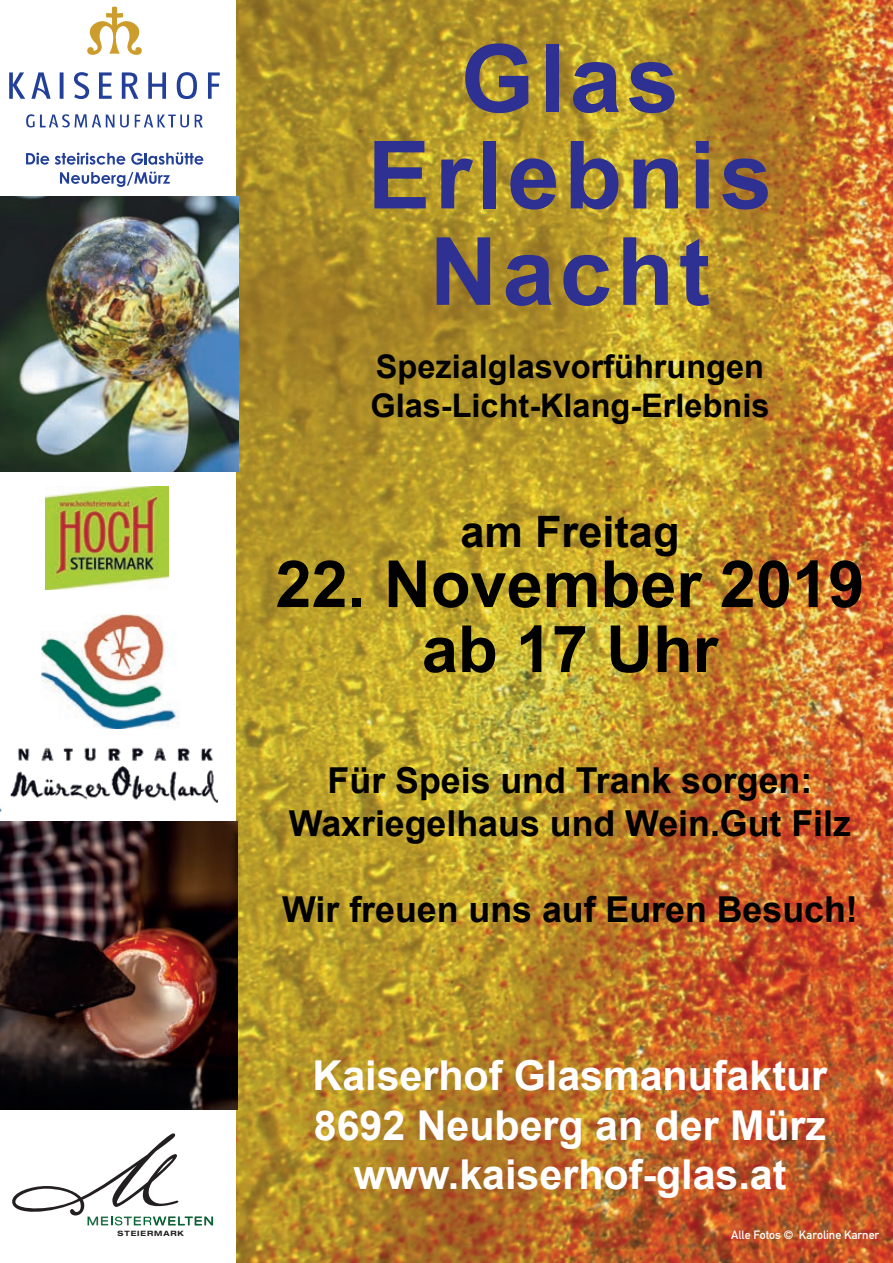
<style>
.page{position:relative;width:893px;height:1263px;background:#fff}
.page>*{position:absolute;margin:0;border:0;box-sizing:border-box;transform-origin:0 0}
.t1{font:700 94.2px/96.4px "Arial";letter-spacing:.05em;color:#2e3092;text-align:center}
.t2{font:700 64.95px/64.9px "Arial";color:#000;text-align:center}
.t3{font:700 43.35px "Arial";color:#000}
.t4{font:700 41.1px/49.3px "Arial";color:#fff;text-align:center}
.t5{font:700 35.7px/42.9px "Arial";color:#000;text-align:center}
.t6{font:700 32.55px/39px "Arial";color:#000}
.t7{font:700 11.85px "DIN Alternate";color:#fff}
.t8{font:700 expanded 7.35px "Helvetica Neue LT Pro";letter-spacing:.12em;color:#231f20}
</style>
<div class="page">
<img style="left:235px;top:0;width:230px;height:567px">
<img style="left:465px;top:0;width:428px;height:782px">
<img style="left:786px;top:0;width:107px;height:365px">
<img style="left:840px;top:356px;width:53px;height:360px">
<img style="left:235px;top:567px;width:410px;height:626px">
<img style="left:589px;top:782px;width:304px;height:360px">
<img style="left:636px;top:1102px;width:257px;height:161px">
<img style="left:236px;top:1193px;width:416px;height:70px">
<img style="left:533px;top:1245px;width:122px;height:18px">
<svg style="left:87px;top:6px;width:55px;height:49px"></svg>
<svg style="left:26px;top:114px;width:177px;height:13px"></svg>
<svg style="left:9px;top:72px;width:211px;height:27px"></svg>
<svg style="left:26px;top:153px;width:23px;height:12px"></svg>
<svg style="left:55px;top:153px;width:70px;height:12px"></svg>
<svg style="left:131px;top:152px;width:72px;height:13px"></svg>
<svg style="left:60px;top:171px;width:110px;height:16px"></svg>
<img style="left:0;top:728px;width:217px;height:84px">
<svg style="left:12px;top:1133px;width:201px;height:92px"></svg>
<img style="left:41px;top:614px;width:139px;height:114px">
<img style="left:46px;top:486px;width:122px;height:104px">
<img style="left:0;top:197px;width:238px;height:275px">
<img style="left:0;top:822px;width:238px;height:287px">
<h1 class="t1" style="left:368px;top:34px;width:406px">Glas<br>Erlebnis<br>Nacht</h1>
<p class="t6" style="left:370px;top:349px;width:401px">Spezialglasvorführungen<br>Glas-Licht-Klang-Erlebnis</p>
<p class="t3" style="left:460px;top:504px;width:221px">am Freitag</p>
<h2 class="t2" style="left:275px;top:554px;width:590px">22. November 2019 ab 17 Uhr</h2>
<p class="t5" style="left:289px;top:760px;width:564px">Für Speis und Trank sorgen:<br>Waxriegelhaus und Wein.Gut Filz</p>
<p class="t5" style="left:282px;top:889px;width:577px">Wir freuen uns auf Euren Besuch!</p>
<p class="t4" style="left:313px;top:1052px;width:516px">Kaiserhof Glasmanufaktur<br>8692 Neuberg an der Mürz www.kaiserhof-glas.at</p>
<p class="t8" style="left:118px;top:1228px;width:68px">STEIERMARK</p>
<p class="t7" style="left:731px;top:1225px;width:149px">Alle Fotos © Karoline Karner</p>
</div>
